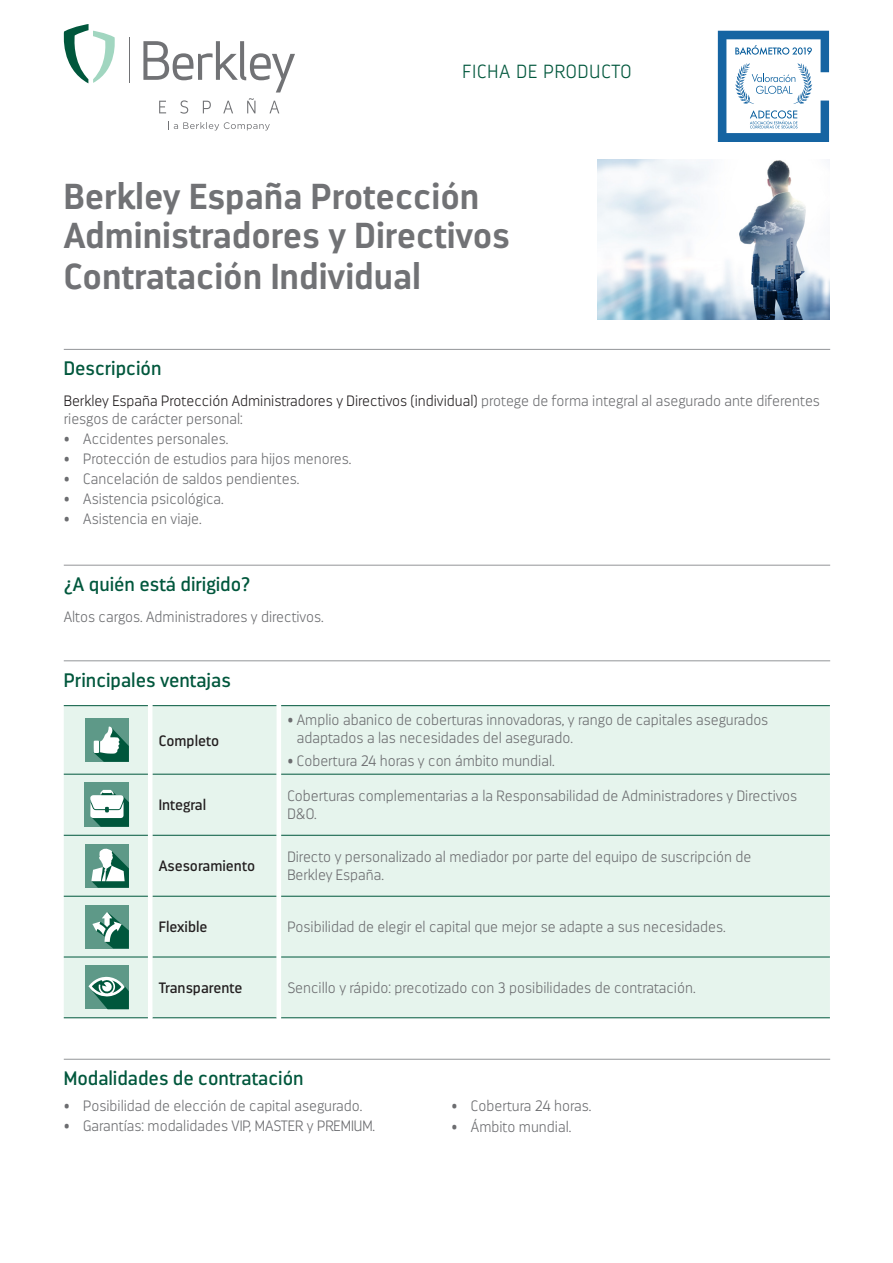
<style>
.page{position:relative;width:893px;height:1263px;background:#fff}
.page>*{position:absolute;margin:0;border:0;box-sizing:border-box;transform-origin:0 0}
.t1{font:700 36px/39px "Darwin";color:#717275}
.t2{font:19.5px "Darwin";color:#00573c}
.t3{font:200 19.05px "Darwin";letter-spacing:.05em;color:#00573c}
.t4{font:200 15px/18px "Darwin";color:#6c6d70}
.t5{font:15px "Darwin";color:#231f20}
.s1{color:#231f20}
</style>
<div class="page">
<img style="left:597px;top:159px;width:232px;height:161px">
<hr style="left:64px;top:349px;width:766px;height:1px;background:#939598">
<hr style="left:64px;top:565px;width:766px;height:1px;background:#939598">
<hr style="left:64px;top:660px;width:766px;height:1px;background:#939598">
<hr style="left:64px;top:1059px;width:766px;height:1px;background:#939598">
<div style="left:64px;top:706px;width:766px;height:311px;background:#e6f4ed"></div>
<hr style="left:64px;top:705px;width:84px;height:1px;background:#00573c">
<hr style="left:152px;top:705px;width:125px;height:1px;background:#00573c">
<hr style="left:281px;top:705px;width:549px;height:1px;background:#00573c">
<hr style="left:64px;top:774px;width:84px;height:1px;background:#00573c">
<hr style="left:152px;top:774px;width:125px;height:1px;background:#00573c">
<hr style="left:281px;top:774px;width:549px;height:1px;background:#00573c">
<hr style="left:64px;top:835px;width:84px;height:1px;background:#00573c">
<hr style="left:152px;top:835px;width:125px;height:1px;background:#00573c">
<hr style="left:281px;top:835px;width:549px;height:1px;background:#00573c">
<hr style="left:64px;top:896px;width:84px;height:1px;background:#00573c">
<hr style="left:152px;top:896px;width:125px;height:1px;background:#00573c">
<hr style="left:281px;top:896px;width:549px;height:1px;background:#00573c">
<hr style="left:64px;top:957px;width:84px;height:1px;background:#00573c">
<hr style="left:152px;top:957px;width:125px;height:1px;background:#00573c">
<hr style="left:281px;top:957px;width:549px;height:1px;background:#00573c">
<hr style="left:64px;top:1017px;width:84px;height:1px;background:#00573c">
<hr style="left:152px;top:1017px;width:125px;height:1px;background:#00573c">
<hr style="left:281px;top:1017px;width:549px;height:1px;background:#00573c">
<hr style="left:148px;top:705px;width:4px;height:69px;background:#fff">
<hr style="left:277px;top:705px;width:4px;height:69px;background:#fff">
<hr style="left:148px;top:774px;width:4px;height:61px;background:#fff">
<hr style="left:277px;top:774px;width:4px;height:61px;background:#fff">
<hr style="left:148px;top:835px;width:4px;height:61px;background:#fff">
<hr style="left:277px;top:835px;width:4px;height:61px;background:#fff">
<hr style="left:148px;top:896px;width:4px;height:61px;background:#fff">
<hr style="left:277px;top:896px;width:4px;height:61px;background:#fff">
<hr style="left:148px;top:957px;width:4px;height:61px;background:#fff">
<hr style="left:277px;top:957px;width:4px;height:61px;background:#fff">
<div style="left:85px;top:718px;width:44px;height:44px;background:#5e9988"></div>
<svg style="left:94px;top:727px;width:35px;height:35px"></svg>
<div style="left:85px;top:783px;width:44px;height:44px;background:#5e9988"></div>
<svg style="left:90px;top:790px;width:39px;height:37px"></svg>
<div style="left:85px;top:844px;width:44px;height:44px;background:#5e9988"></div>
<svg style="left:91px;top:848px;width:38px;height:40px"></svg>
<div style="left:85px;top:905px;width:44px;height:43px;background:#5e9988"></div>
<svg style="left:92px;top:912px;width:37px;height:36px"></svg>
<div style="left:85px;top:965px;width:44px;height:44px;background:#5e9988"></div>
<svg style="left:88px;top:977px;width:41px;height:32px"></svg>
<svg style="left:63px;top:24px;width:52px;height:59px"></svg>
<hr style="left:129px;top:37px;width:1px;height:46px;background:#717275">
<svg style="left:143px;top:41px;width:152px;height:73px"></svg>
<svg style="left:173px;top:122px;width:97px;height:8px"></svg>
<svg style="left:718px;top:31px;width:111px;height:111px"></svg>
<p class="t3" style="left:463px;top:60px;width:170px">FICHA DE PRODUCTO</p>
<p class="t1" style="left:64px;top:177px;width:448px">Berkley España Protección<br>Administradores y Directivos</p>
<p class="t1" style="left:64px;top:257px;width:359px">Contratación Individual</p>
<p class="t2" style="left:64px;top:357px;width:99px">Descripción</p>
<p class="t4" style="left:64px;top:392px;width:758px"><span class="s1">Berkley España Protección Administradores y Directivos (individual)</span> protege de forma integral al asegurado ante diferentes riesgos de carácter personal:</p>
<p class="t4" style="left:64px;top:430px;width:166px">• Accidentes personales.</p>
<p class="t4" style="left:64px;top:450px;width:289px">• Protección de estudios para hijos menores.</p>
<p class="t4" style="left:64px;top:470px;width:237px">• Cancelación de saldos pendientes.</p>
<p class="t4" style="left:64px;top:490px;width:162px">• Asistencia psicológica.</p>
<p class="t4" style="left:64px;top:510px;width:139px">• Asistencia en viaje.</p>
<p class="t2" style="left:64px;top:572px;width:188px">¿A quién está dirigido?</p>
<p class="t4" style="left:64px;top:607px;width:261px">Altos cargos. Administradores y directivos.</p>
<p class="t2" style="left:64px;top:668px;width:168px">Principales ventajas</p>
<p class="t5" style="left:159px;top:731px;width:62px">Completo</p>
<p class="t4" style="left:297px;top:711px;width:473px;text-indent:-9px">• Amplio abanico de coberturas innovadoras, y rango de capitales asegurados adaptados a las necesidades del asegurado.</p>
<p class="t4" style="left:287px;top:752px;width:269px">• Cobertura 24 horas y con ámbito mundial.</p>
<p class="t5" style="left:159px;top:796px;width:49px">Integral</p>
<p class="t4" style="left:287px;top:787px;width:511px">Coberturas complementarias a la Responsabilidad de Administradores y Directivos<br>D&amp;O.</p>
<p class="t5" style="left:159px;top:857px;width:98px">Asesoramiento</p>
<p class="t4" style="left:287px;top:848px;width:466px">Directo y personalizado al mediador por parte del equipo de suscripción de<br>Berkley España.</p>
<p class="t5" style="left:159px;top:918px;width:50px">Flexible</p>
<p class="t4" style="left:287px;top:918px;width:440px">Posibilidad de elegir el capital que mejor se adapte a sus necesidades.</p>
<p class="t5" style="left:159px;top:979px;width:85px">Transparente</p>
<p class="t4" style="left:287px;top:979px;width:410px">Sencillo y rápido: precotizado con 3 posibilidades de contratación.</p>
<p class="t2" style="left:64px;top:1066px;width:241px">Modalidades de contratación</p>
<p class="t4" style="left:64px;top:1097px;width:300px">• Posibilidad de elección de capital asegurado.</p>
<p class="t4" style="left:64px;top:1117px;width:313px">• Garantías: modalidades VIP, MASTER y PREMIUM.</p>
<p class="t4" style="left:451px;top:1097px;width:141px">• Cobertura 24 horas.</p>
<p class="t4" style="left:451px;top:1117px;width:121px">• Ámbito mundial.</p>
</div>
